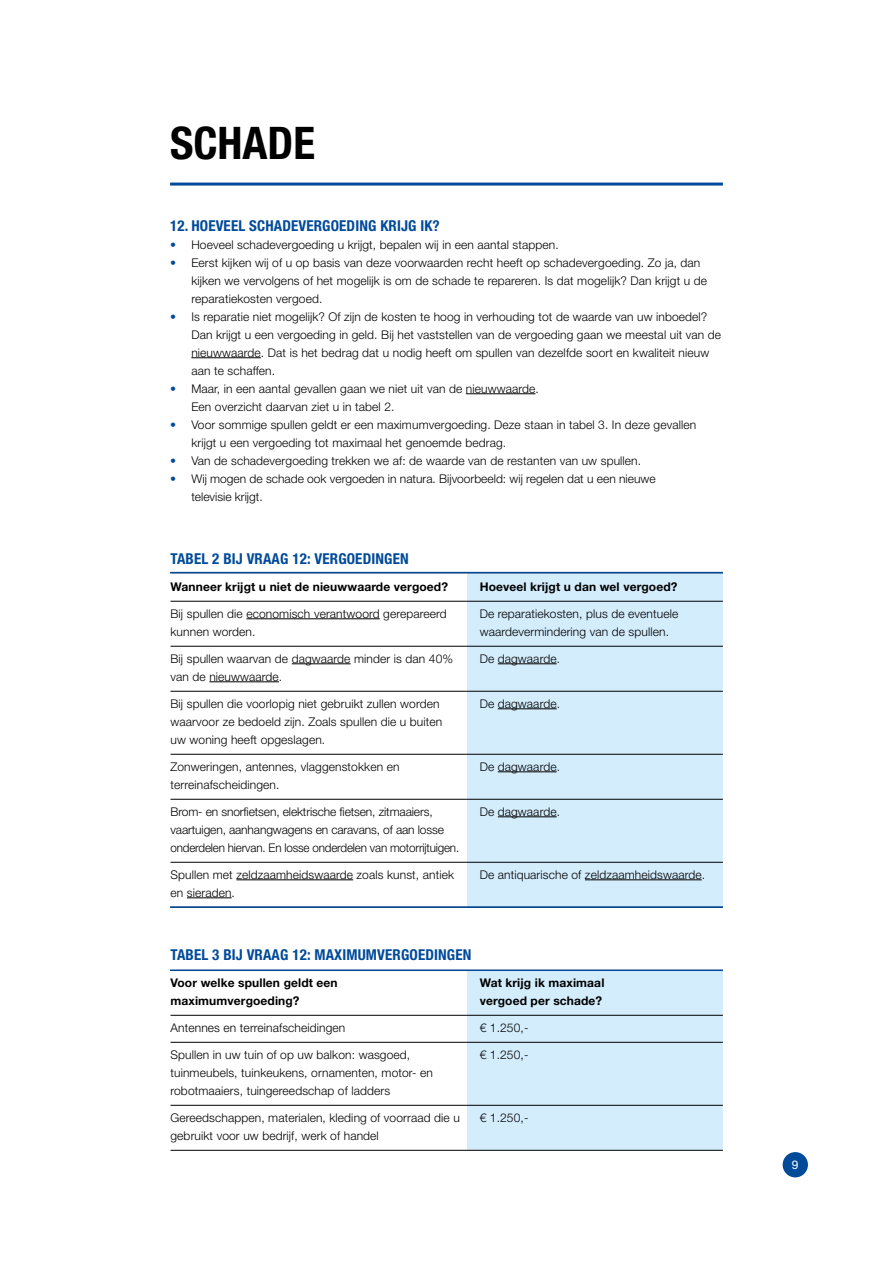
<style>
.page{position:relative;width:893px;height:1263px;background:#fff}
.page>*{position:absolute;margin:0;border:0;box-sizing:border-box;transform-origin:0 0}
.t1{font:700 condensed 45px "Helvetica Neue LT Std";color:#000}
.t2{font:700 condensed 15px "Helvetica Neue LT Std";letter-spacing:.01em;color:#004a9a}
.t3{font:300 12px/18px "Helvetica Neue LT Std";letter-spacing:.01em;color:#000}
.t4{font:300 12px/18px "Helvetica Neue LT Std";letter-spacing:-.01em;color:#000}
.t5{font:700 12px/18px "Helvetica Neue LT Std";letter-spacing:.01em;color:#000}
.t6{font:12px "Helvetica Neue LT Std";color:#fff}
.s1{color:#004a9a}
</style>
<div class="page">
<div style="left:783px;top:1152px;width:25px;height:25px;background:#004a9a;border-radius:50%"></div>
<hr style="left:191px;top:357px;width:70px;height:1px;background:#000">
<hr style="left:466px;top:393px;width:69px;height:1px;background:#000">
<hr style="left:170px;top:183px;width:553px;height:3px;background:#004a9a">
<div style="left:467px;top:573px;width:256px;height:333px;background:#d4edfc"></div>
<hr style="left:171px;top:601px;width:296px;height:1px;background:#000">
<hr style="left:467px;top:601px;width:256px;height:1px;background:#000">
<hr style="left:171px;top:646px;width:296px;height:1px;background:#000">
<hr style="left:467px;top:646px;width:256px;height:1px;background:#000">
<hr style="left:171px;top:691px;width:296px;height:1px;background:#000">
<hr style="left:467px;top:691px;width:256px;height:1px;background:#000">
<hr style="left:171px;top:754px;width:296px;height:1px;background:#000">
<hr style="left:467px;top:754px;width:256px;height:1px;background:#000">
<hr style="left:171px;top:799px;width:296px;height:1px;background:#000">
<hr style="left:467px;top:799px;width:256px;height:1px;background:#000">
<hr style="left:171px;top:862px;width:296px;height:1px;background:#000">
<hr style="left:467px;top:862px;width:256px;height:1px;background:#000">
<hr style="left:246px;top:618px;width:134px;height:1px;background:#000">
<hr style="left:292px;top:663px;width:59px;height:1px;background:#000">
<hr style="left:209px;top:681px;width:70px;height:1px;background:#000">
<hr style="left:498px;top:663px;width:59px;height:1px;background:#000">
<hr style="left:498px;top:708px;width:59px;height:1px;background:#000">
<hr style="left:498px;top:771px;width:59px;height:1px;background:#000">
<hr style="left:498px;top:816px;width:59px;height:1px;background:#000">
<hr style="left:236px;top:879px;width:117px;height:1px;background:#000">
<hr style="left:187px;top:897px;width:45px;height:1px;background:#000">
<hr style="left:585px;top:879px;width:117px;height:1px;background:#000">
<div style="left:467px;top:971px;width:256px;height:179px;background:#d4edfc"></div>
<hr style="left:171px;top:1015px;width:296px;height:1px;background:#000">
<hr style="left:467px;top:1015px;width:256px;height:1px;background:#000">
<hr style="left:171px;top:1042px;width:296px;height:1px;background:#000">
<hr style="left:467px;top:1042px;width:256px;height:1px;background:#000">
<hr style="left:171px;top:1105px;width:296px;height:1px;background:#000">
<hr style="left:467px;top:1105px;width:256px;height:1px;background:#000">
<hr style="left:171px;top:1150px;width:296px;height:1px;background:#000">
<hr style="left:467px;top:1150px;width:256px;height:1px;background:#000">
<hr style="left:170px;top:572px;width:553px;height:1px;background:#004a9a">
<hr style="left:170px;top:906px;width:553px;height:2px;background:#004a9a">
<hr style="left:170px;top:969px;width:553px;height:2px;background:#004a9a">
<h1 class="t1" style="left:170px;top:115px;width:147px">SCHADE</h1>
<p class="t2" style="left:170px;top:216px;width:271px">12. HOEVEEL SCHADEVERGOEDING KRIJG IK?</p>
<p class="t3" style="left:170px;top:235px;width:390px"><span class="s1">•</span> Hoeveel schadevergoeding u krijgt, bepalen wij in een aantal stappen.</p>
<p class="t3" style="left:191px;top:253px;width:517px;text-indent:-21px"><span class="s1">•</span> Eerst kijken wij of u op basis van deze voorwaarden recht heeft op schadevergoeding. Zo ja, dan kijken we vervolgens of het mogelijk is om de schade te repareren. Is dat mogelijk? Dan krijgt u de reparatiekosten vergoed.</p>
<p class="t3" style="left:191px;top:307px;width:531px;text-indent:-21px"><span class="s1">•</span> Is reparatie niet mogelijk? Of zijn de kosten te hoog in verhouding tot de waarde van uw inboedel?<br>Dan krijgt u een vergoeding in geld. Bij het vaststellen van de vergoeding gaan we meestal uit van de nieuwwaarde. Dat is het bedrag dat u nodig heeft om spullen van dezelfde soort en kwaliteit nieuw aan te schaffen.</p>
<p class="t3" style="left:191px;top:379px;width:349px;text-indent:-21px"><span class="s1">•</span> Maar, in een aantal gevallen gaan we niet uit van de nieuwwaarde.<br>Een overzicht daarvan ziet u in tabel 2.</p>
<p class="t3" style="left:191px;top:415px;width:506px;text-indent:-21px"><span class="s1">•</span> Voor sommige spullen geldt er een maximumvergoeding. Deze staan in tabel 3. In deze gevallen krijgt u een vergoeding tot maximaal het genoemde bedrag.</p>
<p class="t3" style="left:170px;top:451px;width:473px"><span class="s1">•</span> Van de schadevergoeding trekken we af: de waarde van de restanten van uw spullen.</p>
<p class="t3" style="left:191px;top:469px;width:466px;text-indent:-21px"><span class="s1">•</span> Wij mogen de schade ook vergoeden in natura. Bijvoorbeeld: wij regelen dat u een nieuwe televisie krijgt.</p>
<p class="t2" style="left:171px;top:549px;width:240px">TABEL 2 BIJ VRAAG 12: VERGOEDINGEN</p>
<p class="t5" style="left:171px;top:577px;width:279px">Wanneer krijgt u niet de nieuwwaarde vergoed?</p>
<p class="t5" style="left:480px;top:577px;width:199px">Hoeveel krijgt u dan wel vergoed?</p>
<p class="t3" style="left:171px;top:604px;width:278px">Bij spullen die economisch verantwoord gerepareerd kunnen worden.</p>
<p class="t3" style="left:480px;top:604px;width:200px">De reparatiekosten, plus de eventuele waardevermindering van de spullen.</p>
<p class="t3" style="left:171px;top:649px;width:284px">Bij spullen waarvan de dagwaarde minder is dan 40% van de nieuwwaarde.</p>
<p class="t3" style="left:480px;top:649px;width:82px">De dagwaarde.</p>
<p class="t3" style="left:171px;top:694px;width:273px">Bij spullen die voorlopig niet gebruikt zullen worden waarvoor ze bedoeld zijn. Zoals spullen die u buiten uw woning heeft opgeslagen.</p>
<p class="t3" style="left:480px;top:694px;width:82px">De dagwaarde.</p>
<p class="t3" style="left:171px;top:757px;width:230px">Zonweringen, antennes, vlaggenstokken en terreinafscheidingen.</p>
<p class="t3" style="left:480px;top:757px;width:82px">De dagwaarde.</p>
<p class="t4" style="left:171px;top:802px;width:290px">Brom- en snorfietsen, elektrische fietsen, zitmaaiers, vaartuigen, aanhangwagens en caravans, of aan losse onderdelen hiervan. En losse onderdelen van motorrijtuigen.</p>
<p class="t3" style="left:480px;top:802px;width:82px">De dagwaarde.</p>
<p class="t3" style="left:171px;top:865px;width:285px">Spullen met zeldzaamheidswaarde zoals kunst, antiek en sieraden.</p>
<p class="t3" style="left:480px;top:865px;width:227px">De antiquarische of zeldzaamheidswaarde.</p>
<p class="t2" style="left:171px;top:945px;width:302px">TABEL 3 BIJ VRAAG 12: MAXIMUMVERGOEDINGEN</p>
<p class="t5" style="left:171px;top:973px;width:169px">Voor welke spullen geldt een maximumvergoeding?</p>
<p class="t5" style="left:480px;top:973px;width:126px">Wat krijg ik maximaal vergoed per schade?</p>
<p class="t3" style="left:171px;top:1018px;width:176px">Antennes en terreinafscheidingen</p>
<p class="t3" style="left:480px;top:1018px;width:50px">€ 1.250,-</p>
<p class="t3" style="left:171px;top:1045px;width:264px">Spullen in uw tuin of op uw balkon: wasgoed, tuinmeubels, tuinkeukens, ornamenten, motor- en robotmaaiers, tuingereedschap of ladders</p>
<p class="t3" style="left:480px;top:1045px;width:50px">€ 1.250,-</p>
<p class="t3" style="left:171px;top:1108px;width:291px">Gereedschappen, materialen, kleding of voorraad die u gebruikt voor uw bedrijf, werk of handel</p>
<p class="t3" style="left:480px;top:1108px;width:50px">€ 1.250,-</p>
<p class="t6" style="left:792px;top:1157px;width:8px">9</p>
</div>
